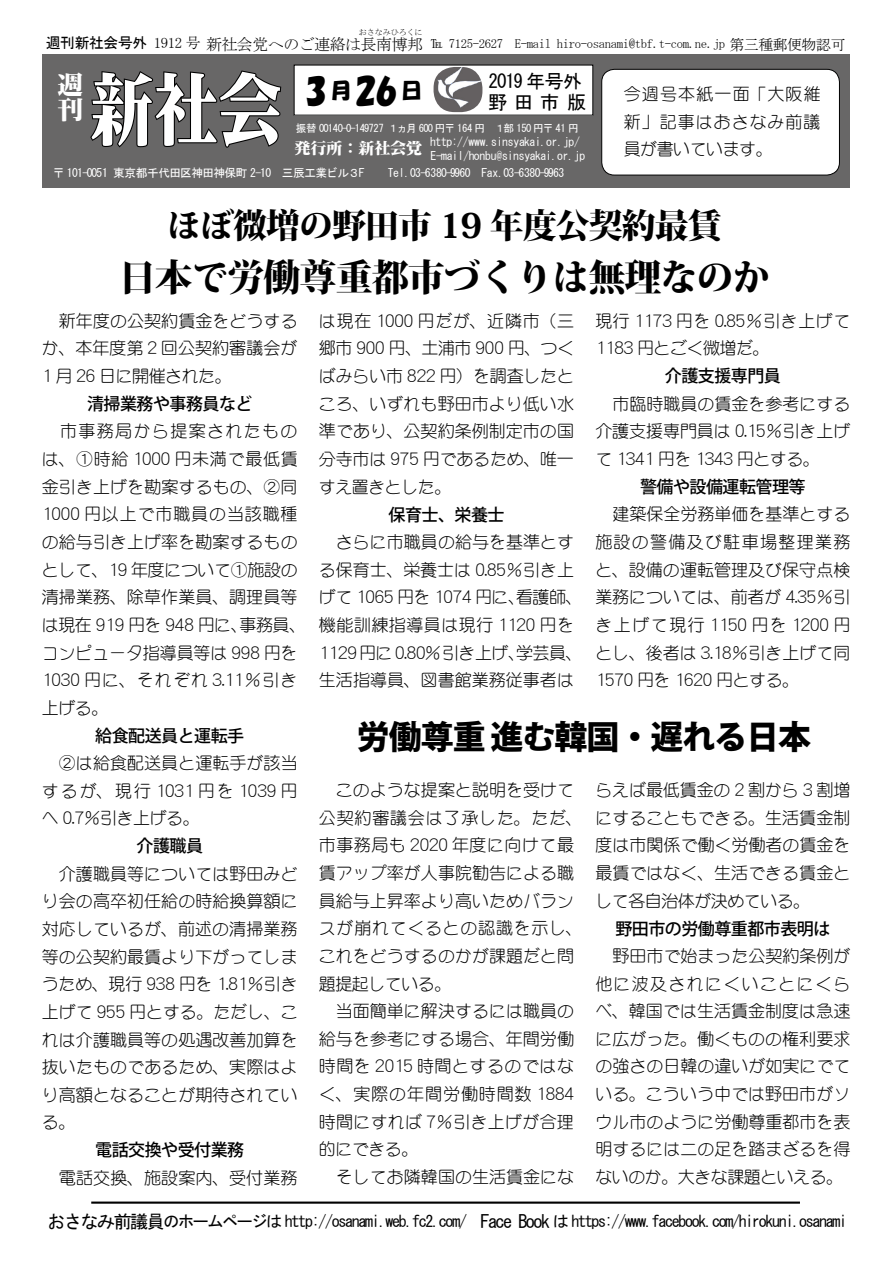
<style>
.page{position:relative;width:893px;height:1263px;background:#fff}
.page>*{position:absolute;margin:0;border:0;box-sizing:border-box;transform-origin:0 0}
.t1{font:79.65px "NIS M9 83 pv RKSJ H";color:#fff;scale:.8 1}
.t2{font:800 37.2px "Koz Min Pro";letter-spacing:-.03em;color:#000}
.t3{font:800 34.05px "Koz Min Pro";letter-spacing:-.03em;color:#000}
.t4{font:34.05px "HGS Soei Kakupoptai";color:#000}
.t5{font:800 33px "Koz Go Pro";letter-spacing:-.03em;color:#000}
.t6{font:25.5px/25.5px "NIS M9 83 pv RKSJ H";color:#fff}
.t7{font:21.3px "HGS Soei Kakupoptai";color:#000}
.t8{font:19.2px "MS Gothic";letter-spacing:-.045em;color:#000}
.t9{font:16.95px/27.6px "DF Maru Gothic Lt WINP RKSJ H";color:#000;text-align:justify}
.t10{font:500 16.95px "Koz Go Pro";letter-spacing:-.03em;color:#000}
.t11{font:16.95px/27.6px "DF Maru Gothic Lt WINP RKSJ H";letter-spacing:-.03em;color:#000}
.t12{font:15.9px "MS Gothic";letter-spacing:-.08em;color:#000}
.t13{font:15.9px "MS Mincho";letter-spacing:-.03em;color:#000}
.t14{font:15.9px "NIS M9 83 pv RKSJ H";color:#fff}
.t15{font:14.85px "MS Gothic";letter-spacing:-.03em;color:#000}
.t16{font:12.75px "MS Mincho";letter-spacing:-.03em;color:#000}
.t17{font:11.7px/13.8px "MS Gothic";letter-spacing:-.035em;color:#fff}
.t18{font:10.65px "MS Gothic";letter-spacing:-.045em;color:#fff}
.t19{font:7.95px "MS Mincho";color:#000}
.s1{font-family:"MS Mincho"}
.s2{font-size:15.9px}
.s3{font-size:14.85px}
.s4{font-size:34.05px}
.s5{font-size:18px}
</style>
<div class="page">
<div style="left:42px;top:54px;width:807px;height:134px;background:#686767"></div>
<svg style="left:90px;top:70px;width:192px;height:78px"></svg>
<div style="left:294px;top:65px;width:299px;height:50px;background:#fff"></div>
<div style="left:602px;top:69px;width:237px;height:106px;background:#fff;border-radius:13px"></div>
<div style="left:601px;top:69px;width:239px;height:106px;border:1px solid #000;border-radius:13px"></div>
<img style="left:434px;top:67px;width:48px;height:45px">
<hr style="left:91px;top:1201px;width:709px;height:3px;background:#000">
<p class="t19" style="left:359px;top:28px;width:65px">おさなみひろくに</p>
<p class="t15" style="left:46px;top:35px;width:156px">週刊新社会号外 <span class="s1">1912 号</span></p>
<p class="t16" style="left:376px;top:37px;width:471px"><span class="s2">南博邦</span> ℡ 7125-2627 E-mail hiro-osanami@tbf.t-com.ne.jp <span class="s3">第三種郵便物認可</span></p>
<p class="t13" style="left:206px;top:36px;width:172px">新社会党へのご連絡は長</p>
<h3 class="t6" style="left:58px;top:70px;width:27px">週刊</h3>
<h1 class="t1" style="left:90px;top:60px;width:241px">新社会</h1>
<p class="t7" style="left:330px;top:80px;width:94px">月<span class="s4">26</span>日</p>
<h3 class="t4" style="left:305px;top:73px;width:24px">3</h3>
<p class="t8" style="left:489px;top:71px;width:95px">2019 年号外</p>
<p class="t8" style="left:488px;top:92px;width:100px">野 田 市 版</p>
<p class="t18" style="left:296px;top:123px;width:284px">振替 00140-0-149727 １ヵ月 600 円〒 164 円　１部 150 円〒 41 円</p>
<p class="t17" style="left:430px;top:135px;width:157px">http://www.sinsyakai.or.jp/<br>E-mail/honbu@sinsyakai.or.jp</p>
<p class="t14" style="left:295px;top:138px;width:129px">発行所 : 新社会党</p>
<p class="t17" style="left:53px;top:166px;width:313px">〒 101-0051 東京都千代田区神田神保町 2-10 三辰工業ビル３F</p>
<p class="t17" style="left:388px;top:166px;width:178px">Tel.03-6380-9960 Fax.03-6380-9963</p>
<p class="t9" style="left:624px;top:80px;width:198px">今週号本紙一面「大阪維新」記事はおさなみ前議員が書いています。</p>
<h3 class="t3" style="left:167px;top:200px;width:556px">ほぼ微増の野田市 19 年度公契約最賃</h3>
<h2 class="t2" style="left:119px;top:250px;width:652px">日本で労働尊重都市づくりは無理なのか</h2>
<p class="t9" style="left:42px;top:307px;width:257px">　新年度の公契約賃金をどうするか、本年度第２回公契約審議会が1 月 26 日に開催された。</p>
<p class="t10" style="left:87px;top:393px;width:167px">清掃業務や事務員など</p>
<p class="t9" style="left:42px;top:417px;width:266px;text-align:left">　市事務局から提案されたものは、①時給 1000 円未満で最低賃金引き上げを勘案するもの、②同<br>1000 円以上で市職員の当該職種の給与引き上げ率を勘案するものとして、19 年度について①施設の清掃業務、除草作業員、調理員等は現在 919 円を 948 円に、事務員、コンピュータ指導員等は 998 円を<br>1030 円に、それぞれ 3.11％引き上げる。</p>
<p class="t10" style="left:95px;top:725px;width:150px">給食配送員と運転手</p>
<p class="t9" style="left:42px;top:749px;width:257px">　②は給食配送員と運転手が該当するが、現行 1031 円を 1039 円へ 0.7％引き上げる。</p>
<p class="t10" style="left:136px;top:835px;width:68px">介護職員</p>
<p class="t9" style="left:42px;top:860px;width:257px">　介護職員等については野田みどり会の高卒初任給の時給換算額に対応しているが、前述の清掃業務等の公契約最賃より下がってしまうため、現行 938 円を 1.81％引き上げて 955 円とする。ただし、これは介護職員等の処遇改善加算を抜いたものであるため、実際はより高額となることが期待されている。</p>
<p class="t10" style="left:95px;top:1139px;width:150px">電話交換や受付業務</p>
<p class="t9" style="left:42px;top:1164px;width:257px">　電話交換、施設案内、受付業務</p>
<p class="t9" style="left:319px;top:307px;width:257px">は現在 1000 円だが、近隣市（三郷市 900 円、土浦市 900 円、つくばみらい市 822 円）を調査したところ、いずれも野田市より低い水準であり、公契約条例制定市の国分寺市は 975 円であるため、唯一すえ置きとした。</p>
<p class="t10" style="left:388px;top:504px;width:117px">保育士、栄養士</p>
<p class="t9" style="left:319px;top:528px;width:265px;text-align:left">　さらに市職員の給与を基準とする保育士、栄養士は 0.85％引き上げて 1065 円を 1074 円に、看護師、機能訓練指導員は現行 1120 円を<br>1129 円に 0.80% 引き上げ、学芸員、生活指導員、図書館業務従事者は</p>
<p class="t11" style="left:595px;top:307px;width:257px">現行 1173 円を 0.85％引き上げて<br>1183 円とごく微増だ。</p>
<p class="t10" style="left:665px;top:365px;width:117px">介護支援専門員</p>
<p class="t9" style="left:595px;top:390px;width:257px">　市臨時職員の賃金を参考にする介護支援専門員は 0.15％引き上げて 1341 円を 1343 円とする。</p>
<p class="t10" style="left:640px;top:476px;width:167px">警備や設備運転管理等</p>
<p class="t9" style="left:595px;top:500px;width:257px">　建築保全労務単価を基準とする施設の警備及び駐車場整理業務と、設備の運転管理及び保守点検業務については、前者が 4.35％引き上げて現行 1150 円を 1200 円とし、後者は 3.18％引き上げて同1570 円を 1620 円とする。</p>
<h3 class="t5" style="left:357px;top:715px;width:456px">労働尊重 進む韓国・遅れる日本</h3>
<p class="t9" style="left:319px;top:776px;width:265px;text-align:left">　このような提案と説明を受けて公契約審議会は了承した。ただ、市事務局も 2020 年度に向けて最賃アップ率が人事院勧告による職員給与上昇率より高いためバランスが崩れてくるとの認識を示し、これをどうするのかが課題だと問題提起している。<br>　当面簡単に解決するには職員の給与を参考にする場合、年間労働時間を 2015 時間とするのではなく、実際の年間労働時間数 1884時間にすれば 7％引き上げが合理的にできる。<br>　そしてお隣韓国の生活賃金にな</p>
<p class="t9" style="left:595px;top:776px;width:257px">らえば最低賃金の 2 割から 3 割増にすることもできる。生活賃金制度は市関係で働く労働者の賃金を最賃ではなく、生活できる賃金として各自治体が決めている。</p>
<p class="t10" style="left:615px;top:917px;width:216px">野田市の労働尊重都市表明は</p>
<p class="t9" style="left:595px;top:942px;width:257px">　野田市で始まった公契約条例が他に波及されにくいことにくらべ、韓国では生活賃金制度は急速に広がった。働くものの権利要求の強さの日韓の違いが如実にでている。こういう中では野田市がソウル市のように労働尊重都市を表明するには二の足を踏まざるを得ないのか。大きな課題といえる。</p>
<p class="t12" style="left:47px;top:1213px;width:801px"><span class="s5">おさなみ前議員</span>のホームページは http://osanami.web.fc2.com/　<span class="s5">Face Book</span> は https://www.facebook.com/hirokuni.osanami</p>
</div>
